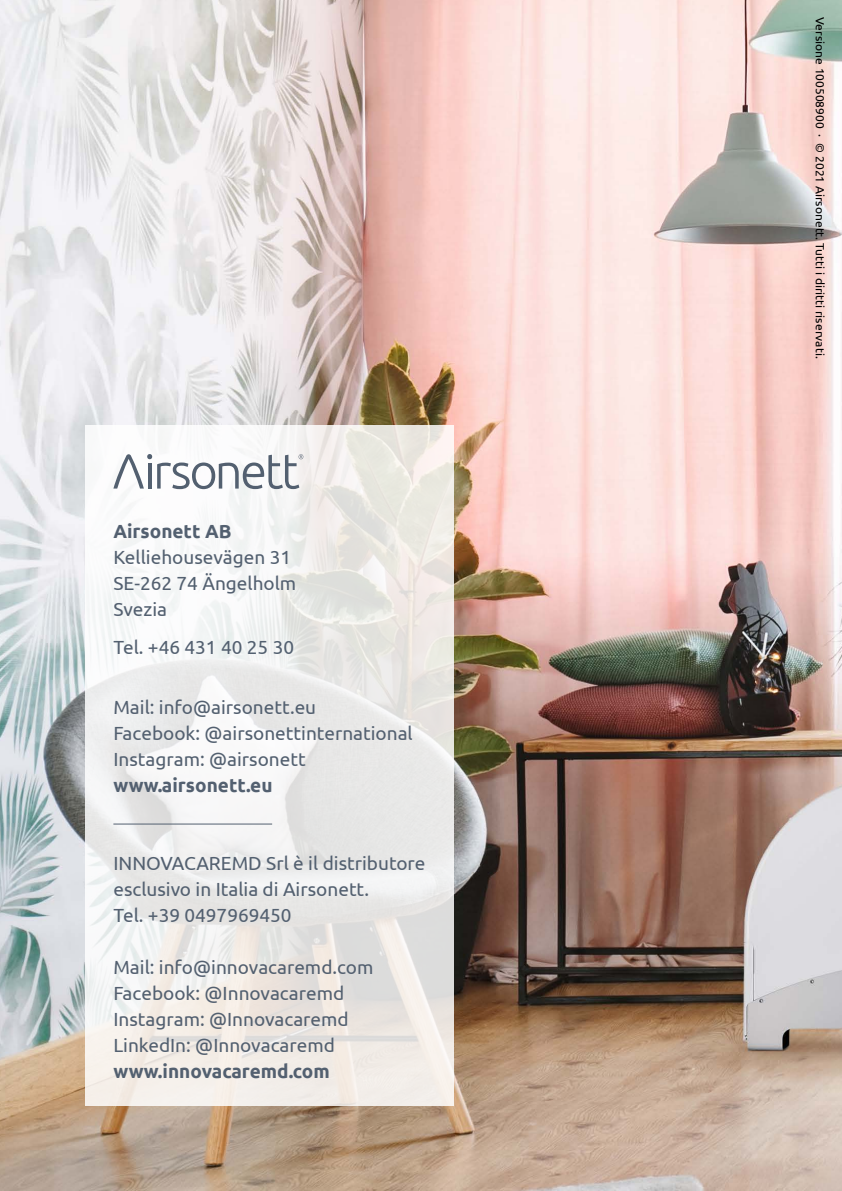
<style>
.page{position:relative;width:842px;height:1191px;background:#fff}
.page>*{position:absolute;margin:0;border:0;box-sizing:border-box;transform-origin:0 0}
.t1{font:19px/26px "Ubuntu";color:#536070}
.t2{font:700 19px "Ubuntu";color:#536070}
.t3{font:12px "Ubuntu";color:#000}
</style>
<div class="page">
<img style="left:0;top:0;width:842px;height:1191px">
<svg style="left:85px;top:426px;width:369px;height:680px"></svg>
<svg style="left:113px;top:454px;width:190px;height:35px"></svg>
<hr style="left:113px;top:823px;width:159px;height:1px;background:#536070">
<p class="t2" style="left:113px;top:520px;width:120px">Airsonett AB</p>
<p class="t1" style="left:113px;top:544px;width:184px">Kelliehousevägen 31<br>SE-262 74 Ängelholm<br>Svezia</p>
<p class="t1" style="left:113px;top:633px;width:182px">Tel. +46 431 40 25 30</p>
<p class="t1" style="left:113px;top:693px;width:301px">Mail: info@airsonett.eu<br>Facebook: @airsonettinternational<br>Instagram: @airsonett</p>
<p class="t2" style="left:113px;top:773px;width:161px">www.airsonett.eu</p>
<p class="t1" style="left:113px;top:849px;width:314px">INNOVACAREMD Srl è il distributore esclusivo in Italia di Airsonett.<br>Tel. +39 0497969450</p>
<p class="t1" style="left:113px;top:953px;width:261px">Mail: info@innovacaremd.com<br>Facebook: @Innovacaremd<br>Instagram: @Innovacaremd<br>LinkedIn: @Innovacaremd</p>
<p class="t2" style="left:113px;top:1059px;width:218px">www.innovacaremd.com</p>
<p class="t3" style="left:827px;top:17px;width:343px;rotate:90deg">Versione 100508900 · © 2021 Airsonett. Tutti i diritti riservati.</p>
</div>
